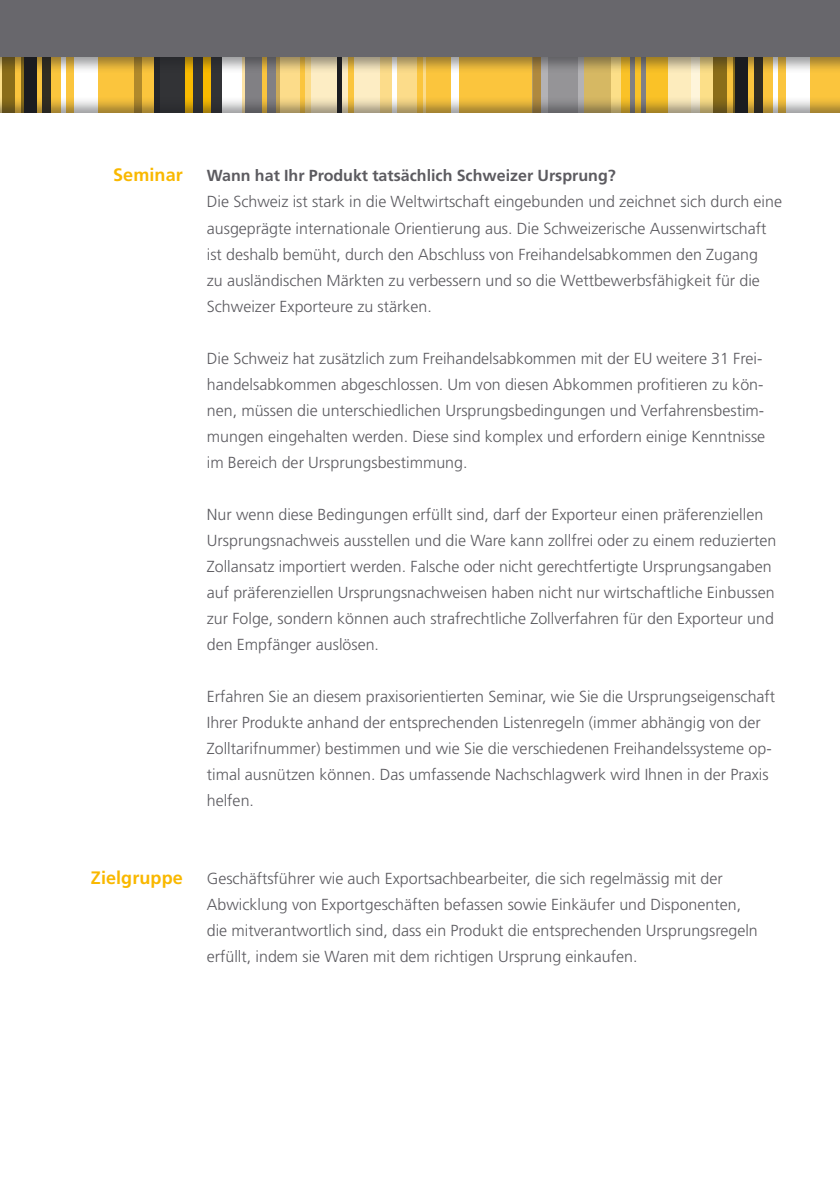
<style>
.page{position:relative;width:840px;height:1191px;background:#fff}
.page>*{position:absolute;margin:0;border:0;box-sizing:border-box;transform-origin:0 0}
.t1{font:700 18px "Frutiger LT Std";letter-spacing:.005em;color:#f9b800}
.t2{font:300 16px/26px "Frutiger LT Std";color:#5c5b60}
.t3{font:700 16px "Frutiger LT Std";color:#5c5b60}
</style>
<div class="page">
<svg style="left:738px;top:0;width:101px;height:176px;background:#dfb23f"></svg>
<svg style="left:242px;top:75px;width:3px;height:21px"></svg>
<svg style="left:128px;top:0;width:31px;height:176px"></svg>
<svg style="left:426px;top:0;width:114px;height:176px;background:#e9b83c"></svg>
<svg style="left:713px;top:0;width:34px;height:176px"></svg>
<svg style="left:245px;top:0;width:35px;height:176px"></svg>
<svg style="left:276px;top:75px;width:150px;height:21px;background:#f9d783"></svg>
<svg style="left:134px;top:0;width:7px;height:176px"></svg>
<svg style="left:540px;top:75px;width:44px;height:21px"></svg>
<svg style="left:584px;top:75px;width:150px;height:21px;background:#ddb84e"></svg>
<svg style="left:786px;top:0;width:23px;height:176px"></svg>
<svg style="left:532px;top:0;width:8px;height:176px"></svg>
<svg style="left:450px;top:0;width:8px;height:176px"></svg>
<svg style="left:773px;top:0;width:4px;height:176px"></svg>
<svg style="left:392px;top:0;width:4px;height:176px"></svg>
<svg style="left:629px;top:0;width:5px;height:176px"></svg>
<svg style="left:640px;top:75px;width:4px;height:21px"></svg>
<svg style="left:310px;top:0;width:69px;height:176px;background:#ebdcb4"></svg>
<svg style="left:667px;top:75px;width:32px;height:21px"></svg>
<div style="left:753px;top:0;width:8px;height:176px;background:#312d22"></div>
<svg style="left:348px;top:0;width:5px;height:176px"></svg>
<svg style="left:417px;top:0;width:5px;height:176px"></svg>
<svg style="left:727px;top:0;width:5px;height:176px"></svg>
<div style="left:337px;top:0;width:5px;height:176px;background:#1b1c20"></div>
<svg style="left:262px;top:0;width:5px;height:176px"></svg>
<svg style="left:154px;top:75px;width:68px;height:21px"></svg>
<svg style="left:203px;top:0;width:8px;height:176px"></svg>
<svg style="left:185px;top:0;width:7px;height:176px"></svg>
<svg style="left:547px;top:0;width:30px;height:176px"></svg>
<svg style="left:27px;top:0;width:101px;height:176px;background:#e2b33c"></svg>
<svg style="left:2px;top:0;width:34px;height:176px"></svg>
<svg style="left:0;top:75px;width:23px;height:21px"></svg>
<svg style="left:74px;top:0;width:24px;height:176px"></svg>
<svg style="left:62px;top:0;width:4px;height:176px"></svg>
<div style="left:42px;top:0;width:8px;height:176px;background:#312d22"></div>
<svg style="left:15px;top:0;width:6px;height:176px"></svg>
<div style="left:0;top:0;width:839px;height:75px;background:#1b1c20;opacity:.45"></div>
<div style="left:0;top:0;width:839px;height:57px;background:#68676c"></div>
<div style="left:0;top:113px;width:839px;height:1078px;background:#fff"></div>
<p class="t1" style="left:113px;top:165px;width:71px">Seminar</p>
<p class="t3" style="left:207px;top:166px;width:410px">Wann hat Ihr Produkt tatsächlich Schweizer Ursprung?</p>
<p class="t2" style="left:207px;top:189px;width:576px">Die Schweiz ist stark in die Weltwirtschaft eingebunden und zeichnet sich durch eine ausgeprägte internationale Orientierung aus. Die Schweizerische Aussenwirtschaft ist deshalb bemüht, durch den Abschluss von Freihandelsabkommen den Zugang<br>zu ausländischen Märkten zu verbessern und so die Wettbewerbsfähigkeit für die Schweizer Exporteure zu stärken.</p>
<p class="t2" style="left:207px;top:345px;width:559px">Die Schweiz hat zusätzlich zum Freihandelsabkommen mit der EU weitere 31 Frei&shy;handelsabkommen abgeschlossen. Um von diesen Abkommen profitieren zu kön&shy;nen, müssen die unterschiedlichen Ursprungsbedingungen und Verfahrensbestim&shy;mungen eingehalten werden. Diese sind komplex und erfordern einige Kenntnisse im Bereich der Ursprungsbestimmung.</p>
<p class="t2" style="left:207px;top:501px;width:570px">Nur wenn diese Bedingungen erfüllt sind, darf der Exporteur einen präferenziellen Ursprungsnachweis ausstellen und die Ware kann zollfrei oder zu einem reduzierten Zollansatz importiert werden. Falsche oder nicht gerechtfertigte Ursprungsangaben auf präferenziellen Ursprungsnachweisen haben nicht nur wirtschaftliche Einbussen zur Folge, sondern können auch strafrechtliche Zollverfahren für den Exporteur und den Empfänger auslösen.</p>
<p class="t2" style="left:207px;top:683px;width:569px">Erfahren Sie an diesem praxisorientierten Seminar, wie Sie die Ursprungseigenschaft Ihrer Produkte anhand der entsprechenden Listenregeln (immer abhängig von der Zolltarifnummer) bestimmen und wie Sie die verschiedenen Freihandelssysteme op&shy;timal ausnützen können. Das umfassende Nachschlagwerk wird Ihnen in der Praxis helfen.</p>
<p class="t1" style="left:91px;top:867px;width:93px">Zielgruppe</p>
<p class="t2" style="left:207px;top:865px;width:552px">Geschäftsführer wie auch Exportsachbearbeiter, die sich regelmässig mit der Abwicklung von Exportgeschäften befassen sowie Einkäufer und Disponenten, die mitverantwortlich sind, dass ein Produkt die entsprechenden Ursprungsregeln erfüllt, indem sie Waren mit dem richtigen Ursprung einkaufen.</p>
</div>
